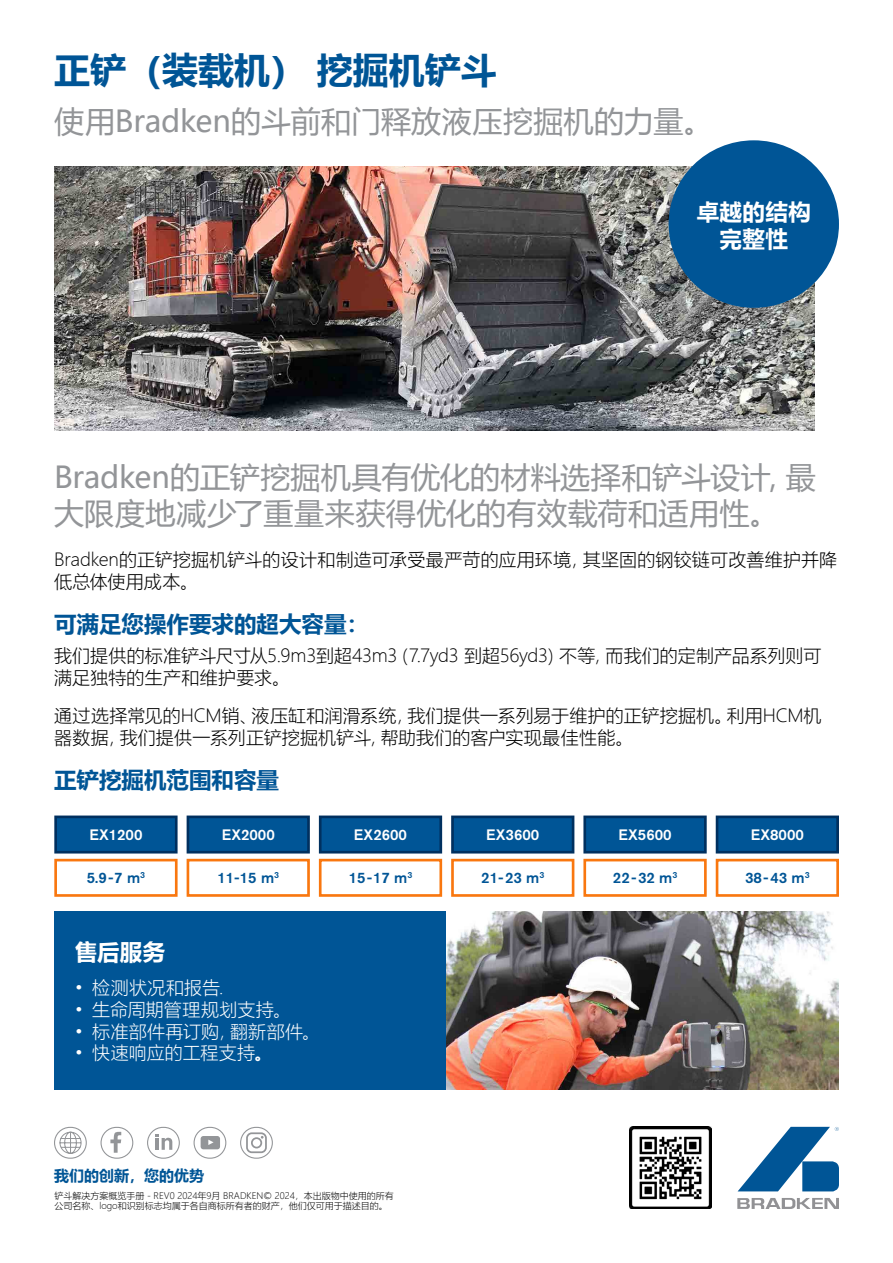
<style>
.page{position:relative;width:893px;height:1263px;background:#fff}
.page>*{position:absolute;margin:0;border:0;box-sizing:border-box;transform-origin:0 0}
.t1{font:700 36px "Microsoft Ya Hei UI";color:#005596}
.t2{font:30px/36px "Microsoft Ya Hei UI";letter-spacing:.005em;color:#939598}
.t3{font:700 22.5px "Microsoft Ya Hei UI";color:#005596}
.t4{font:700 22.5px/27px "Microsoft Ya Hei UI";letter-spacing:.015em;color:#fff;text-align:center}
.t5{font:18px/21.6px "Microsoft Ya Hei UI Light";letter-spacing:.005em;color:#000}
.t6{font:18px "Microsoft Ya Hei UI Light";letter-spacing:.01em;color:#fff}
.t7{font:500 15px "Akzidenz Grotesk BE";color:#005596}
.t8{font:500 15px "Akzidenz Grotesk BE";color:#fff}
.t9{font:700 15px "Microsoft Ya Hei UI";color:#005596}
.t10{font:9px/10.8px "Microsoft Ya Hei UI Light";color:#000}
.s1{font-family:"Microsoft Ya Hei UI";font-weight:700}
</style>
<div class="page">
<svg style="left:738px;top:1127px;width:101px;height:64px"></svg>
<svg style="left:737px;top:1198px;width:102px;height:11px"></svg>
<img style="left:629px;top:1127px;width:82px;height:82px">
<div style="left:54px;top:1127px;width:33px;height:32px;border:1px solid #939598;border-radius:15px"></div>
<svg style="left:59px;top:1131px;width:23px;height:23px"></svg>
<div style="left:147px;top:1127px;width:33px;height:32px;border:1px solid #939598;border-radius:15px"></div>
<svg style="left:156px;top:1134px;width:17px;height:16px"></svg>
<div style="left:101px;top:1127px;width:32px;height:32px;border:1px solid #939598;border-radius:15px"></div>
<svg style="left:110px;top:1131px;width:11px;height:22px"></svg>
<div style="left:194px;top:1127px;width:32px;height:32px;border:1px solid #939598;border-radius:15px"></div>
<svg style="left:201px;top:1136px;width:19px;height:13px"></svg>
<div style="left:240px;top:1127px;width:33px;height:32px;border:1px solid #939598;border-radius:15px"></div>
<div style="left:251px;top:1137px;width:11px;height:11px;border:2px solid #939598;border-radius:50%"></div>
<div style="left:246px;top:1132px;width:21px;height:21px;border:2px solid #939598;border-radius:5px"></div>
<div style="left:54px;top:911px;width:392px;height:179px;background:#005596"></div>
<img style="left:446px;top:911px;width:393px;height:179px">
<div style="left:187px;top:815px;width:123px;height:38px;background:#005596;border:3px solid #00305f"></div>
<div style="left:54px;top:815px;width:124px;height:38px;background:#005596;border:3px solid #00305f"></div>
<div style="left:187px;top:859px;width:123px;height:38px;border:3px solid #f9770f"></div>
<div style="left:54px;top:859px;width:124px;height:38px;border:3px solid #f9770f"></div>
<div style="left:319px;top:815px;width:123px;height:38px;background:#005596;border:3px solid #00305f"></div>
<div style="left:319px;top:859px;width:123px;height:38px;border:3px solid #f9770f"></div>
<div style="left:451px;top:815px;width:123px;height:38px;background:#005596;border:3px solid #00305f"></div>
<div style="left:451px;top:859px;width:123px;height:38px;border:3px solid #f9770f"></div>
<div style="left:583px;top:815px;width:124px;height:38px;background:#005596;border:3px solid #00305f"></div>
<div style="left:583px;top:859px;width:124px;height:38px;border:3px solid #f9770f"></div>
<div style="left:716px;top:815px;width:123px;height:38px;background:#005596;border:3px solid #00305f"></div>
<div style="left:716px;top:859px;width:123px;height:38px;border:3px solid #f9770f"></div>
<img style="left:54px;top:166px;width:760px;height:264px">
<div style="left:669px;top:140px;width:170px;height:168px;background:#005596;border-radius:50%"></div>
<h1 class="t1" style="left:54px;top:45px;width:444px">正铲（装载机） 挖掘机铲斗</h1>
<h2 class="t2" style="left:54px;top:102px;width:661px">使用Bradken的斗前和门释放液压挖掘机的力量。</h2>
<p class="t4" style="left:697px;top:197px;width:116px">卓越的结构完整性</p>
<h2 class="t2" style="left:54px;top:459px;width:763px">Bradken的正铲挖掘机具有优化的材料选择和铲斗设计，最大限度地减少了重量来获得优化的有效载荷和适用性。</h2>
<p class="t5" style="left:54px;top:549px;width:785px">Bradken的正铲挖掘机铲斗的设计和制造可承受最严苛的应用环境，其坚固的钢铰链可改善维护并降低总体使用成本。</p>
<p class="t3" style="left:54px;top:608px;width:316px">可满足您操作要求的超大容量：</p>
<p class="t5" style="left:54px;top:644px;width:769px">我们提供的标准铲斗尺寸从5.9m3到超43m3（7.7yd3 到超56yd3）不等，而我们的定制产品系列则可满足独特的生产和维护要求。</p>
<p class="t5" style="left:54px;top:705px;width:769px">通过选择常见的HCM销、液压缸和润滑系统，我们提供一系列易于维护的正铲挖掘机。利用HCM机器数据，我们提供一系列正铲挖掘机铲斗，帮助我们的客户实现最佳性能。</p>
<p class="t3" style="left:54px;top:764px;width:226px">正铲挖掘机范围和容量</p>
<p class="t8" style="left:89px;top:826px;width:55px">EX1200</p>
<p class="t8" style="left:222px;top:826px;width:55px">EX2000</p>
<p class="t7" style="left:217px;top:869px;width:63px">11-15 m<sup>3</sup></p>
<p class="t8" style="left:354px;top:826px;width:55px">EX2600</p>
<p class="t7" style="left:349px;top:869px;width:65px">15-17 m<sup>3</sup></p>
<p class="t8" style="left:486px;top:826px;width:55px">EX3600</p>
<p class="t7" style="left:481px;top:869px;width:64px">21-23 m<sup>3</sup></p>
<p class="t8" style="left:618px;top:826px;width:55px">EX5600</p>
<p class="t7" style="left:613px;top:869px;width:66px">22-32 m<sup>3</sup></p>
<p class="t8" style="left:751px;top:826px;width:55px">EX8000</p>
<p class="t7" style="left:745px;top:869px;width:66px">38-43 m<sup>3</sup></p>
<p class="t7" style="left:87px;top:869px;width:60px">5.9-7 m<sup>3</sup></p>
<p class="t4" style="left:75px;top:937px;width:91px">售后服务</p>
<p class="t6" style="left:75px;top:976px;width:150px">• 检测状况和报告.</p>
<p class="t6" style="left:75px;top:997px;width:217px">• 生命周期管理规划支持。</p>
<p class="t6" style="left:75px;top:1019px;width:246px">• 标准部件再订购，翻新部件。</p>
<p class="t6" style="left:75px;top:1041px;width:199px">• 快速响应的工程支持<span class="s1">。</span></p>
<p class="t9" style="left:54px;top:1165px;width:151px">我们的创新，您的优势</p>
<p class="t10" style="left:54px;top:1190px;width:341px">铲斗解决方案概览手册 - REV0 2024年9月 BRADKEN© 2024，本出版物中使用的所有公司名称、logo和识别标志均属于各自商标所有者的财产，他们仅可用于描述目的。</p>
</div>
